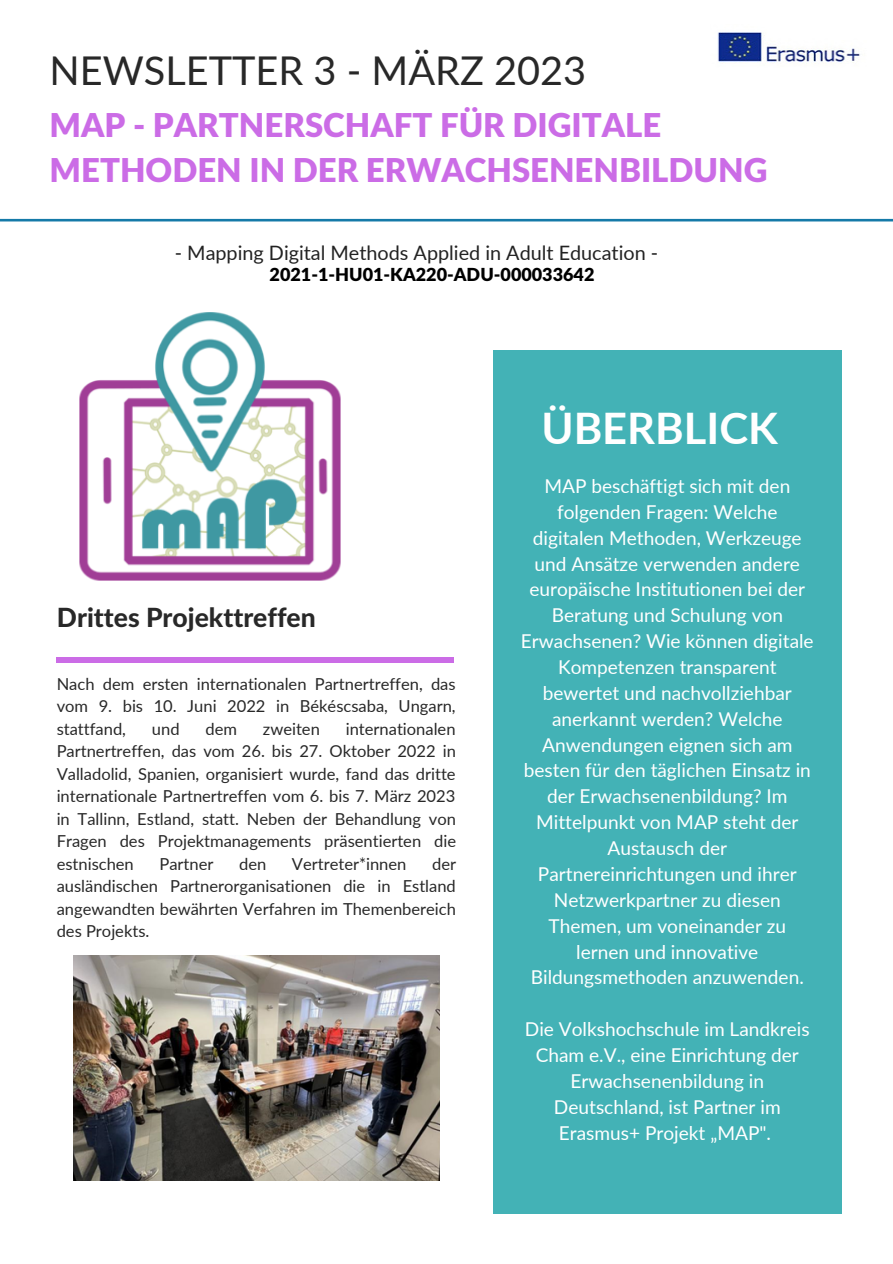
<style>
.page{position:relative;width:893px;height:1264px;background:#fff}
.page>*{position:absolute;margin:0;border:0;box-sizing:border-box;transform-origin:0 0}
.t1{font:700 43.5px "Lato";color:#fff}
.t2{font:39.6px "Lato";color:#282828}
.t3{font:900 32.85px/45px "Lato Latin";color:#cb6ce6}
.t4{font:800 26.4px "Lato Latin";color:#282828}
.t5{font:19.8px "Lato";color:#222}
.t6{font:19.05px/25.8px "Lato";color:#fff;text-align:center}
.t7{font:900 18px "Lato Latin";color:#000}
.t8{font:16.5px/22.5px "Lato";color:#282828;text-align:justify}
</style>
<div class="page">
<svg style="left:0;top:218px;width:892px;height:4px;background:#67a8c6"></svg>
<img style="left:79px;top:312px;width:763px;height:291px">
<div style="left:493px;top:349px;width:348px;height:864px;background:#43b2b6"></div>
<div style="left:57px;top:657px;width:397px;height:6px;background:#cb6ce6"></div>
<img style="left:718px;top:32px;width:142px;height:32px">
<img style="left:74px;top:955px;width:365px;height:224px">
<p class="t2" style="left:50px;top:46px;width:538px">NEWSLETTER 3 - MÄRZ 2023</p>
<p class="t3" style="left:50px;top:105px;width:719px">MAP - PARTNERSCHAFT FÜR DIGITALE<br>METHODEN IN DER ERWACHSENENBILDUNG</p>
<p class="t5" style="left:175px;top:240px;width:485px">- Mapping Digital Methods Applied in Adult Education -</p>
<p class="t7" style="left:269px;top:266px;width:326px">2021-1-HU01-KA220-ADU-000033642</p>
<p class="t4" style="left:57px;top:605px;width:260px">Drittes Projekttreffen</p>
<p class="t8" style="left:57px;top:672px;width:400px">Nach dem ersten internationalen Partnertreffen, das vom 9. bis 10. Juni 2022 in Békéscsaba, Ungarn, stattfand,</p>
<p class="t8" style="left:57px;top:717px;width:401px;text-indent:289px">internationalen Partnertreffen, das vom 26. bis 27. Oktober 2022 in Valladolid, Spanien, organisiert wurde, fand das dritte internationale Partnertreffen vom 6. bis 7. März 2023 in Tallinn, Estland, statt. Neben der Behandlung von Fragen des Projektmanagements präsentierten die estnischen</p>
<p class="t8" style="left:152px;top:717px;width:29px">und</p>
<p class="t8" style="left:205px;top:717px;width:33px">dem</p>
<p class="t8" style="left:263px;top:717px;width:58px">zweiten</p>
<p class="t8" style="left:159px;top:852px;width:55px">Partner</p>
<p class="t8" style="left:239px;top:852px;width:29px">den</p>
<p class="t8" style="left:292px;top:852px;width:116px">Vertreter*innen</p>
<p class="t8" style="left:57px;top:852px;width:401px;text-indent:375px">der ausländischen Partnerorganisationen die in Estland angewandten bewährten Verfahren im Themenbereich des Projekts.</p>
<p class="t1" style="left:541px;top:401px;width:238px">ÜBERBLICK</p>
<p class="t6" style="left:521px;top:472px;width:294px">MAP beschäftigt sich mit den folgenden Fragen: Welche digitalen Methoden, Werkzeuge und Ansätze verwenden andere europäische Institutionen bei der<br>Beratung und Schulung von<br>Erwachsenen? Wie können digitale<br>Kompetenzen transparent bewertet und nachvollziehbar anerkannt werden? Welche<br>Anwendungen eignen sich am besten für den täglichen Einsatz in der Erwachsenenbildung? Im<br>Mittelpunkt von MAP steht der<br>Austausch der<br>Partnereinrichtungen und ihrer<br>Netzwerkpartner zu diesen<br>Themen, um voneinander zu lernen und innovative<br>Bildungsmethoden anzuwenden.</p>
<p class="t6" style="left:525px;top:1015px;width:286px">Die Volkshochschule im Landkreis<br>Cham e.V., eine Einrichtung der<br>Erwachsenenbildung in<br>Deutschland, ist Partner im<br>Erasmus+ Projekt „MAP".</p>
</div>
